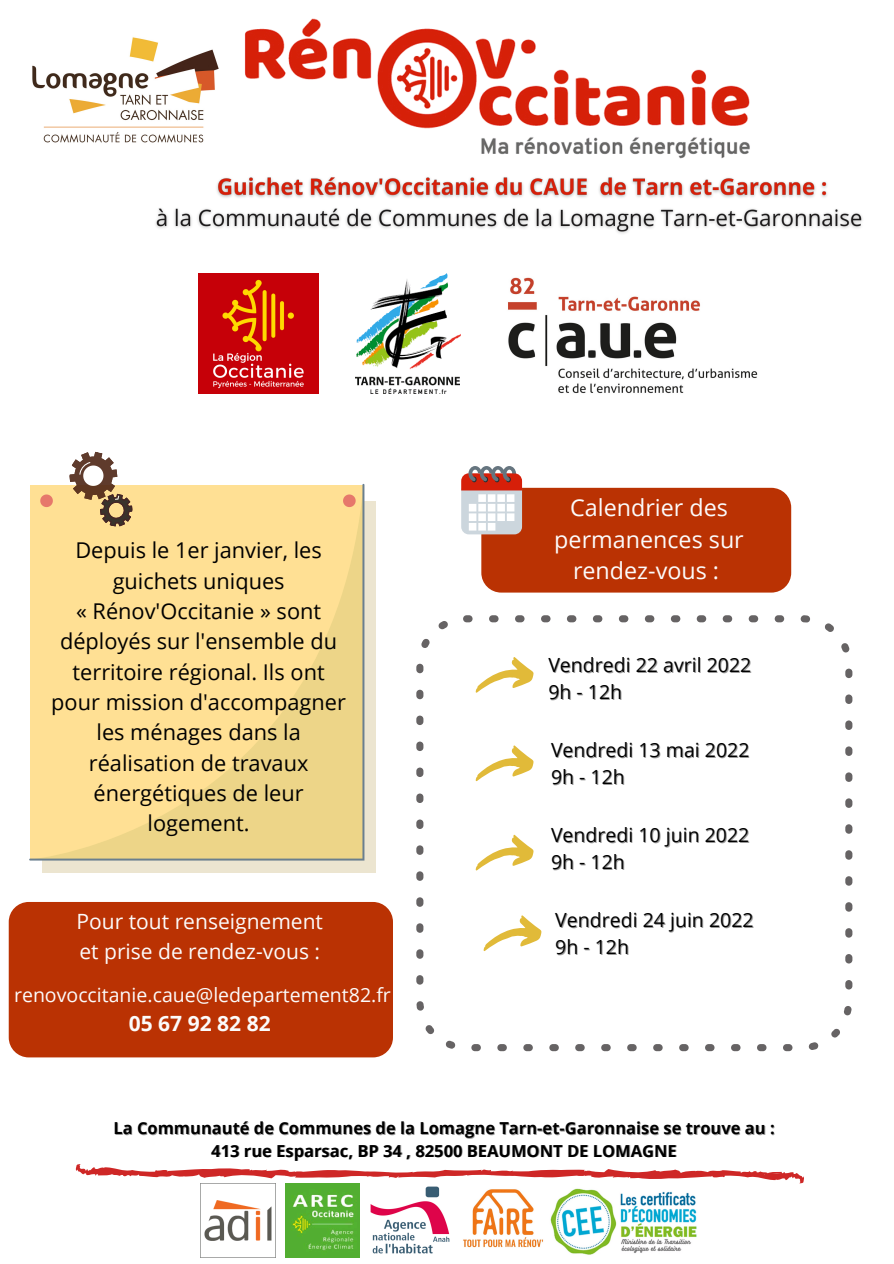
<style>
.page{position:relative;width:894px;height:1264px;background:#fff}
.page>*{position:absolute;margin:0;border:0;box-sizing:border-box;transform-origin:0 0}
.t1{font:23.25px/31.7px "Open Sans";color:#fcfbfb;text-align:center}
.t2{font:21.75px/30.3px "Open Sans";color:#000;text-align:center}
.t3{font:21px "Open Sans";color:#fcfbfb}
.t4{font:700 21px "Open Sans";color:#fcfbfb}
.t5{font:19.5px "Open Sans";color:#000}
.t6{font:19.5px "Open Sans";color:#fcfbfb}
.t7{font:700 16.5px "Open Sans";color:#000}
</style>
<div class="page">
<img style="left:244px;top:19px;width:506px;height:140px">
<svg style="left:75px;top:1164px;width:729px;height:19px"></svg>
<img style="left:356px;top:274px;width:104px;height:119px">
<img style="left:198px;top:274px;width:120px;height:119px">
<div style="left:481px;top:488px;width:310px;height:104px;background:#ba3203;border-radius:20px"></div>
<svg style="left:461px;top:466px;width:61px;height:68px;background:#d3b2b1"></svg>
<svg style="left:416px;top:615px;width:436px;height:436px"></svg>
<div style="left:9px;top:902px;width:384px;height:155px;background:#ba3203;border-radius:20px"></div>
<svg style="left:42px;top:501px;width:333px;height:371px;background:#e6e0cd"></svg>
<svg style="left:29px;top:484px;width:335px;height:376px;background:#f9dd92"></svg>
<img style="left:461px;top:1182px;width:83px;height:66px">
<svg style="left:475px;top:657px;width:58px;height:36px"></svg>
<svg style="left:65px;top:451px;width:70px;height:79px"></svg>
<img style="left:370px;top:1186px;width:79px;height:67px">
<img style="left:550px;top:1188px;width:147px;height:67px">
<img style="left:201px;top:1182px;width:74px;height:59px">
<img style="left:285px;top:1182px;width:75px;height:75px">
<img style="left:508px;top:277px;width:250px;height:117px">
<svg style="left:475px;top:745px;width:58px;height:36px"></svg>
<img style="left:32px;top:37px;width:187px;height:106px">
<img style="left:155px;top:177px;width:708px;height:57px">
<svg style="left:475px;top:834px;width:58px;height:36px"></svg>
<svg style="left:483px;top:915px;width:58px;height:36px"></svg>
<p class="t2" style="left:75px;top:535px;width:248px">Depuis le 1er janvier, les guichets uniques</p>
<p class="t2" style="left:51px;top:595px;width:296px">« Rénov'Occitanie » sont déployés sur l'ensemble du territoire régional. Ils ont pour mission d'accompagner les ménages dans la réalisation de travaux énergétiques de leur logement.</p>
<p class="t3" style="left:76px;top:906px;width:248px">Pour tout renseignement</p>
<p class="t3" style="left:79px;top:936px;width:242px">et prise de rendez-vous :</p>
<p class="t6" style="left:14px;top:981px;width:378px">renovoccitanie.caue@ledepartement82.fr</p>
<p class="t4" style="left:129px;top:1008px;width:143px">05 67 92 82 82</p>
<p class="t1" style="left:554px;top:491px;width:191px">Calendrier des permanences sur rendez-vous :</p>
<p class="t5" style="left:548px;top:651px;width:204px">Vendredi 22 avril 2022</p>
<p class="t5" style="left:548px;top:678px;width:75px">9h - 12h</p>
<p class="t5" style="left:551px;top:736px;width:200px">Vendredi 13 mai 2022</p>
<p class="t5" style="left:551px;top:763px;width:75px">9h - 12h</p>
<p class="t5" style="left:551px;top:821px;width:200px">Vendredi 10 juin 2022</p>
<p class="t5" style="left:551px;top:848px;width:75px">9h - 12h</p>
<p class="t5" style="left:555px;top:906px;width:200px">Vendredi 24 juin 2022</p>
<p class="t5" style="left:555px;top:933px;width:75px">9h - 12h</p>
<p class="t7" style="left:113px;top:1116px;width:662px">La Communauté de Communes de la Lomagne Tarn-et-Garonnaise se trouve au :</p>
<p class="t7" style="left:211px;top:1138px;width:467px">413 rue Esparsac, BP 34 , 82500 BEAUMONT DE LOMAGNE</p>
</div>
